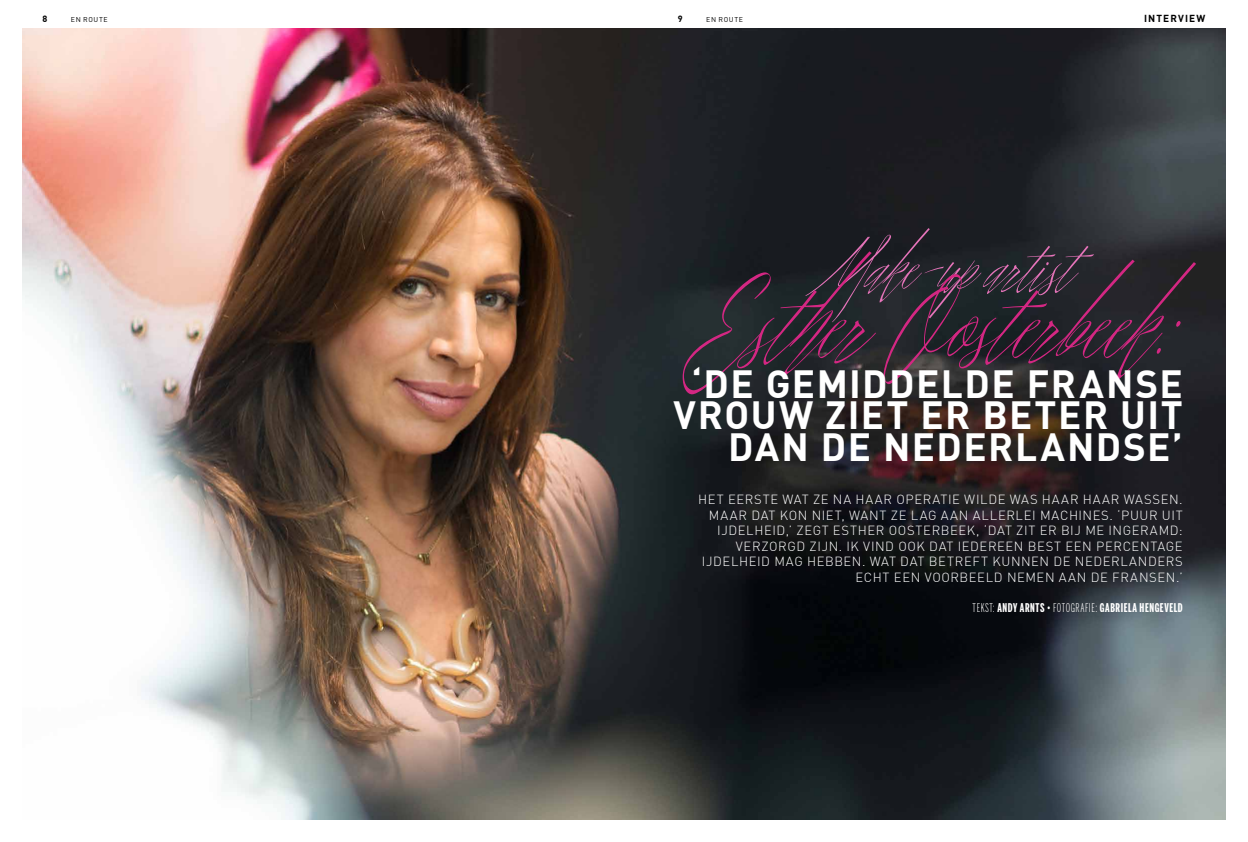
<style>
.page{position:relative;width:1248px;height:842px;background:#fff}
.page>*{position:absolute;margin:0;border:0;box-sizing:border-box;transform-origin:0 0}
.t1{font:98.9px "Shameless";color:#d42783}
.t2{font:62.5px "Shameless";color:#e674ba}
.t3{font:700 38.5px/31.3px "DIN Pro";letter-spacing:.04em;color:#fff;text-align:right}
.t4{font:300 13px/15.6px "DIN Pro";letter-spacing:.05em;color:#fff;text-align:right}
.t5{font:700 12px "Benton Sans Extra Comp";letter-spacing:.05em;color:#fff}
.t6{font:700 10px "DIN Pro";letter-spacing:.11em;color:#000}
.t7{font:700 9px "DIN Pro";color:#000}
.t8{font:7px "DIN Pro";letter-spacing:.09em;color:#000}
.s1{font-weight:300}
</style>
<div class="page">
<img style="left:23px;top:28px;width:1202px;height:791px">
<p class="t7" style="left:43px;top:13px;width:6px">8</p>
<p class="t8" style="left:71px;top:15px;width:38px">EN ROUTE</p>
<p class="t7" style="left:677px;top:13px;width:6px">9</p>
<p class="t8" style="left:706px;top:15px;width:38px">EN ROUTE</p>
<p class="t6" style="left:1143px;top:12px;width:63px">INTERVIEW</p>
<h2 class="t2" style="left:802px;top:226px;width:267px">Make-upartist</h2>
<h1 class="t1" style="left:675px;top:259px;width:525px">Esther Oosterbeek:</h1>
<h3 class="t3" style="left:673px;top:367px;width:511px">‘DE GEMIDDELDE FRANSE<br>VROUW ZIET ER BETER UIT<br>DAN DE NEDERLANDSE’</h3>
<p class="t4" style="left:698px;top:491px;width:486px">HET EERSTE WAT ZE NA HAAR OPERATIE WILDE WAS HAAR HAAR WASSEN.<br>MAAR DAT KON NIET, WANT ZE LAG AAN ALLERLEI MACHINES. ‘PUUR UIT IJDELHEID,’ ZEGT ESTHER OOSTERBEEK, ‘DAT ZIT ER BIJ ME INGERAMD:<br>VERZORGD ZIJN. IK VIND OOK DAT IEDEREEN BEST EEN PERCENTAGE IJDELHEID MAG HEBBEN. WAT DAT BETREFT KUNNEN DE NEDERLANDERS ECHT EEN VOORBEELD NEMEN AAN DE FRANSEN.’</p>
<p class="t5" style="left:972px;top:601px;width:211px"><span class="s1">TEKST:</span> ANDY ARNTS <span class="s1">• FOTOGRAFIE:</span> GABRIELA HENGEVELD</p>
</div>
